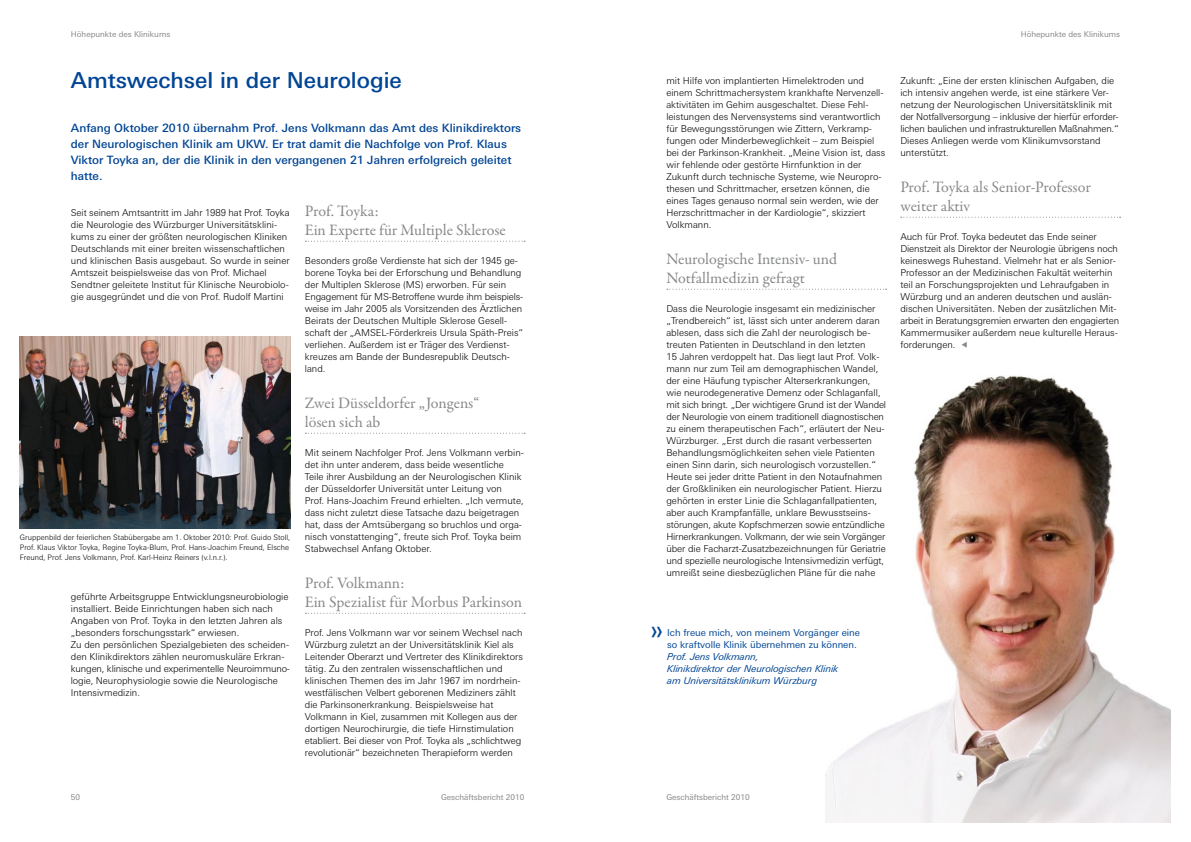
<style>
.page{position:relative;width:1191px;height:842px;background:#fff}
.page>*{position:absolute;margin:0;border:0;box-sizing:border-box;transform-origin:0 0}
.t1{font:27px "LT Univers Basic";color:#004595}
.t2{font:500 22px "LT Univers Basic";color:#004595}
.t3{font:16px/19px "Garamond Premr Pro";color:#87888a}
.t4{font:500 11.5px/16px "LT Univers Basic";color:#004595}
.t5{font:300 9.5px/12px "LT Univers Basic";color:#000}
.t6{font:italic 9.5px/12px "LT Univers Basic";color:#004595}
.t7{font:9.5px/12px "LT Univers Basic";color:#004595}
.t8{font:8px "LT Univers Basic";color:#87888a}
.t9{font:300 7.5px/10px "LT Univers Basic";color:#000}
.s1{color:#87888a}
</style>
<div class="page">
<svg style="left:305px;top:241px;width:220px;height:1px"></svg>
<svg style="left:305px;top:433px;width:220px;height:1px"></svg>
<svg style="left:305px;top:613px;width:220px;height:1px"></svg>
<img style="left:20px;top:336px;width:271px;height:192px">
<img style="left:825px;top:375px;width:345px;height:447px">
<svg style="left:667px;top:289px;width:219px;height:1px"></svg>
<svg style="left:900px;top:217px;width:220px;height:1px"></svg>
<p class="t8" style="left:71px;top:30px;width:101px">Höhepunkte des Klinikums</p>
<h2 class="t2" style="left:71px;top:67px;width:332px">Amtswechsel in der Neurologie</h2>
<p class="t4" style="left:71px;top:120px;width:452px">Anfang Oktober 2010 übernahm Prof. Jens Volkmann das Amt des Klinikdirektors der Neurologischen Klinik am UKW. Er trat damit die Nachfolge von Prof. Klaus Viktor Toyka an, der die Klinik in den vergangenen 21 Jahren erfolgreich geleitet hatte.</p>
<p class="t5" style="left:71px;top:207px;width:220px">Seit seinem Amtsantritt im Jahr 1989 hat Prof. Toyka die Neurologie des Würzburger Universitätsklini&shy;kums zu einer der größten neurologischen Kliniken Deutschlands mit einer breiten wissenschaftlichen und klinischen Basis ausgebaut. So wurde in seiner Amtszeit beispielsweise das von Prof. Michael Sendtner geleitete Institut für Klinische Neurobiolo&shy;gie ausgegründet und die von Prof. Rudolf Martini</p>
<p class="t9" style="left:20px;top:532px;width:272px">Gruppenbild der feierlichen Stabübergabe am 1. Oktober 2010: Prof. Guido Stoll,<br>Prof. Klaus Viktor Toyka, Regine Toyka-Blum, Prof. Hans-Joachim Freund, Elsche<br>Freund, Prof. Jens Volkmann, Prof. Karl-Heinz Reiners (v.l.n.r.).</p>
<p class="t5" style="left:71px;top:591px;width:220px">geführte Arbeitsgruppe Entwicklungsneurobiologie installiert. Beide Einrichtungen haben sich nach Angaben von Prof. Toyka in den letzten Jahren als „besonders forschungsstark“ erwiesen.<br>Zu den persönlichen Spezialgebieten des scheiden&shy;den Klinikdirektors zählen neuromuskuläre Erkran&shy;kungen, klinische und experimentelle Neuroimmuno&shy;logie, Neurophysiologie sowie die Neurologische Intensivmedizin.</p>
<h3 class="t3" style="left:305px;top:202px;width:202px">Prof. Toyka:<br>Ein Experte für Multiple Sklerose</h3>
<p class="t5" style="left:305px;top:255px;width:220px">Besonders große Verdienste hat sich der 1945 ge&shy;borene Toyka bei der Erforschung und Behandlung der Multiplen Sklerose (MS) erworben. Für sein Engagement für MS-Betroffene wurde ihm beispiels&shy;weise im Jahr 2005 als Vorsitzenden des Ärztlichen Beirats der Deutschen Multiple Sklerose Gesell&shy;schaft der „AMSEL-Förderkreis Ursula Späth-Preis“ verliehen. Außerdem ist er Träger des Verdienst&shy;kreuzes am Bande der Bundesrepublik Deutsch&shy;land.</p>
<h3 class="t3" style="left:305px;top:394px;width:176px">Zwei Düsseldorfer „Jongens“ lösen sich ab</h3>
<p class="t5" style="left:305px;top:447px;width:221px">Mit seinem Nachfolger Prof. Jens Volkmann verbin&shy;det ihn unter anderem, dass beide wesentliche Teile ihrer Ausbildung an der Neurologischen Klinik der Düsseldorfer Universität unter Leitung von<br>Prof. Hans-Joachim Freund erhielten. „Ich vermute, dass nicht zuletzt diese Tatsache dazu beigetragen hat, dass der Amtsübergang so bruchlos und orga&shy;nisch vonstattenging“, freute sich Prof. Toyka beim Stabwechsel Anfang Oktober.</p>
<h3 class="t3" style="left:305px;top:574px;width:219px">Prof. Volkmann:<br>Ein Spezialist für Morbus Parkinson</h3>
<p class="t5" style="left:305px;top:627px;width:220px">Prof. Jens Volkmann war vor seinem Wechsel nach Würzburg zuletzt an der Universitätsklinik Kiel als Leitender Oberarzt und Vertreter des Klinikdirektors tätig. Zu den zentralen wissenschaftlichen und klinischen Themen des im Jahr 1967 im nordrhein&shy;westfälischen Velbert geborenen Mediziners zählt die Parkinsonerkrankung. Beispielsweise hat Volkmann in Kiel, zusammen mit Kollegen aus der dortigen Neurochirurgie, die tiefe Hirnstimulation etabliert. Bei dieser von Prof. Toyka als „schlichtweg revolutionär“ bezeichneten Therapieform werden</p>
<p class="t8" style="left:71px;top:793px;width:11px">50</p>
<p class="t8" style="left:441px;top:793px;width:85px">Geschäftsbericht 2010</p>
<p class="t8" style="left:1020px;top:30px;width:101px">Höhepunkte des Klinikums</p>
<p class="t5" style="left:666px;top:75px;width:220px">mit Hilfe von implantierten Hirnelektroden und einem Schrittmachersystem krankhafte Nervenzell&shy;aktivitäten im Gehirn ausgeschaltet. Diese Fehl&shy;leistungen des Nervensystems sind verantwortlich für Bewegungsstörungen wie Zittern, Verkramp&shy;fungen oder Minderbeweglichkeit – zum Beispiel bei der Parkinson-Krankheit. „Meine Vision ist, dass wir fehlende oder gestörte Hirnfunktion in der Zukunft durch technische Systeme, wie Neuropro&shy;thesen und Schrittmacher, ersetzen können, die eines Tages genauso normal sein werden, wie der Herzschrittmacher in der Kardiologie“, skizziert Volkmann.</p>
<h3 class="t3" style="left:666px;top:250px;width:172px">Neurologische Intensiv- und<br>Notfallmedizin gefragt</h3>
<p class="t5" style="left:666px;top:303px;width:221px">Dass die Neurologie insgesamt ein medizinischer „Trendbereich“ ist, lässt sich unter anderem daran ablesen, dass sich die Zahl der neurologisch be&shy;treuten Patienten in Deutschland in den letzten<br>15 Jahren verdoppelt hat. Das liegt laut Prof. Volk&shy;mann nur zum Teil am demographischen Wandel, der eine Häufung typischer Alterserkrankungen, wie neurodegenerative Demenz oder Schlaganfall, mit sich bringt. „Der wichtigere Grund ist der Wandel der Neurologie von einem traditionell diagnostischen zu einem therapeutischen Fach“, erläutert der Neu-Würzburger. „Erst durch die rasant verbesserten Behandlungsmöglichkeiten sehen viele Patienten einen Sinn darin, sich neurologisch vorzustellen.“ Heute sei jeder dritte Patient in den Notaufnahmen der Großkliniken ein neurologischer Patient. Hierzu gehörten in erster Linie die Schlaganfallpatienten, aber auch Krampfanfälle, unklare Bewusstseins&shy;störungen, akute Kopfschmerzen sowie entzündliche Hirnerkrankungen. Volkmann, der wie sein Vorgänger über die Facharzt-Zusatzbezeichnungen für Geriatrie und spezielle neurologische Intensivmedizin verfügt, umreißt seine diesbezüglichen Pläne für die nahe</p>
<p class="t5" style="left:900px;top:75px;width:220px">Zukunft: „Eine der ersten klinischen Aufgaben, die ich intensiv angehen werde, ist eine stärkere Ver&shy;netzung der Neurologischen Universitätsklinik mit der Notfallversorgung – inklusive der hierfür erforder&shy;lichen baulichen und infrastrukturellen Maßnahmen.“ Dieses Anliegen werde vom Klinikumvsorstand unterstützt.</p>
<h3 class="t3" style="left:900px;top:178px;width:192px">Prof. Toyka als Senior-Professor weiter aktiv</h3>
<p class="t5" style="left:900px;top:231px;width:220px">Auch für Prof. Toyka bedeutet das Ende seiner Dienstzeit als Direktor der Neurologie übrigens noch keineswegs Ruhestand. Vielmehr hat er als Senior-Professor an der Medizinischen Fakultät weiterhin teil an Forschungsprojekten und Lehraufgaben in Würzburg und an anderen deutschen und auslän&shy;dischen Universitäten. Neben der zusätzlichen Mit&shy;arbeit in Beratungsgremien erwarten den engagierten Kammermusiker außerdem neue kulturelle Heraus&shy;forderungen. <span class="s1">◀</span></p>
<h1 class="t1" style="left:650px;top:614px;width:15px">»</h1>
<p class="t7" style="left:667px;top:627px;width:194px">Ich freue mich, von meinem Vorgänger eine so kraftvolle Klinik übernehmen zu können.</p>
<p class="t6" style="left:667px;top:650px;width:173px">Prof. Jens Volkmann,<br>Klinikdirektor der Neurologischen Klinik am Universitätsklinikum Würzburg</p>
<p class="t8" style="left:666px;top:793px;width:85px">Geschäftsbericht 2010</p>
</div>
